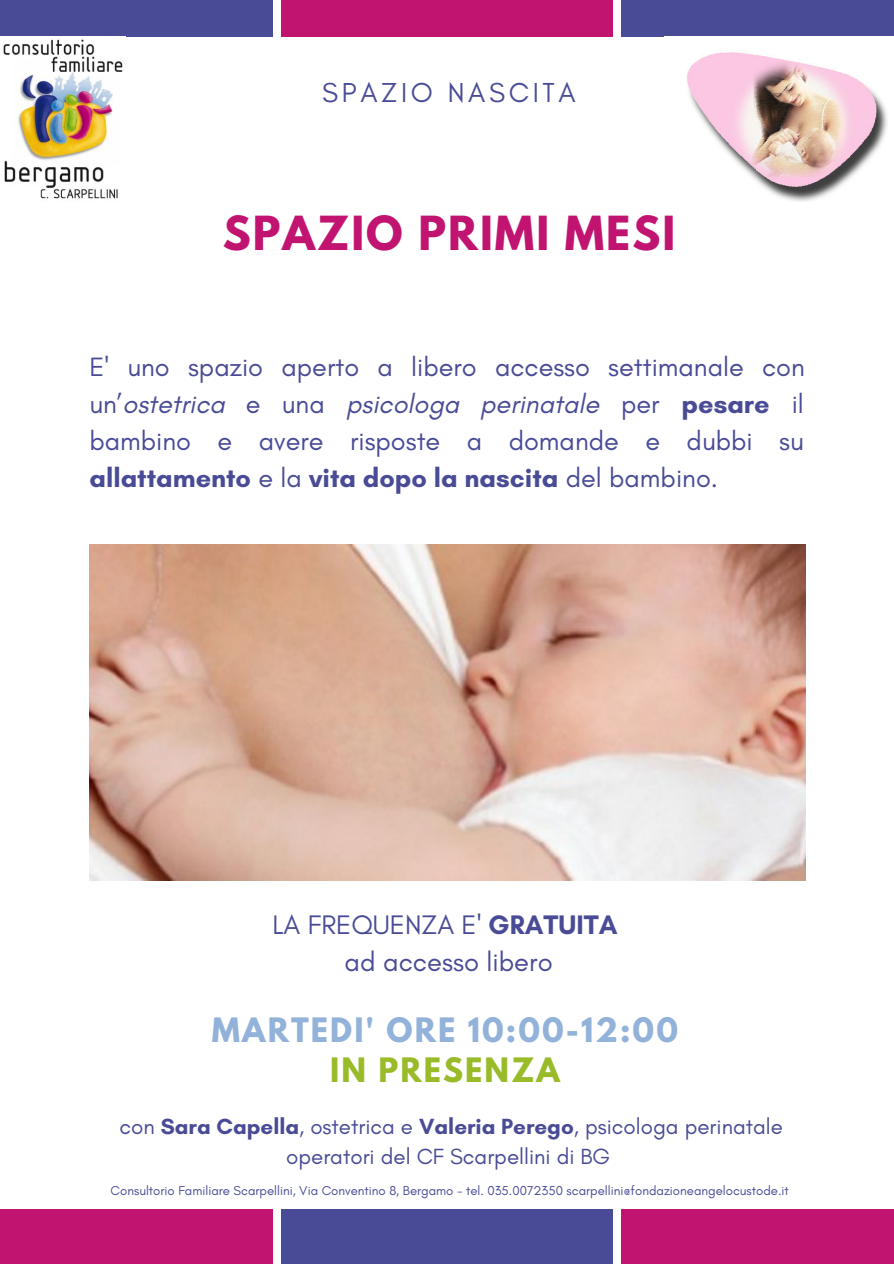
<style>
.page{position:relative;width:894px;height:1264px;background:#fff}
.page>*{position:absolute;margin:0;border:0;box-sizing:border-box;transform-origin:0 0}
.t1{font:700 41.55px "League Spartan";letter-spacing:.05em;color:#c11470}
.t2{font:700 29.85px "League Spartan";letter-spacing:.07em;color:#92b2d9}
.t3{font:700 29.85px "League Spartan";letter-spacing:.07em;color:#99bb29}
.t4{font:27.9px "Glacial Indifference";letter-spacing:.13em;color:#494b96}
.t5{font:27.3px/37.2px "Glacial Indifference";color:#494b96;text-align:center}
.t6{font:27px/37.2px "Glacial Indifference";color:#494b96;text-align:justify}
.t7{font:22.35px/30.5px "Glacial Indifference";color:#494b96;text-align:center}
.t8{font:13.2px "Glacial Indifference";color:#494b96}
.s1{font-style:italic}
.s2{font-weight:700}
</style>
<div class="page">
<div style="left:0;top:0;width:273px;height:37px;background:#494b96"></div>
<div style="left:281px;top:0;width:332px;height:37px;background:#c11470"></div>
<div style="left:621px;top:0;width:272px;height:37px;background:#494b96"></div>
<div style="left:0;top:1209px;width:273px;height:54px;background:#c11470"></div>
<div style="left:281px;top:1209px;width:331px;height:54px;background:#494b96"></div>
<div style="left:621px;top:1209px;width:272px;height:54px;background:#c11470"></div>
<img style="left:3px;top:39px;width:120px;height:160px">
<img style="left:687px;top:52px;width:200px;height:149px">
<img style="left:89px;top:545px;width:715px;height:335px">
<p class="t4" style="left:322px;top:76px;width:255px">SPAZIO NASCITA</p>
<h1 class="t1" style="left:223px;top:213px;width:454px">SPAZIO PRIMI MESI</h1>
<p class="t6" style="left:89px;top:348px;width:716px">E' uno spazio aperto a libero accesso settimanale con un’<span class="s1">ostetrica</span> e una <span class="s1">psicologa perinatale</span> per <span class="s2">pesare</span> il bambino e avere risposte a domande e dubbi su <span class="s2">allattamento</span> e la <span class="s2">vita dopo la nascita</span> del bambino.</p>
<p class="t5" style="left:272px;top:905px;width:346px">LA FREQUENZA E' <span class="s2">GRATUITA </span>ad accesso libero</p>
<p class="t2" style="left:212px;top:1015px;width:467px">MARTEDI' ORE 10:00-12:00</p>
<p class="t3" style="left:330px;top:1054px;width:231px">IN PRESENZA</p>
<p class="t7" style="left:119px;top:1110px;width:664px">con <span class="s2">Sara Capella</span>, ostetrica e <span class="s2">Valeria Perego</span>, psicologa perinatale operatori del CF Scarpellini di BG</p>
<p class="t8" style="left:111px;top:1181px;width:679px">Consultorio Familiare Scarpellini, Via Conventino 8, Bergamo - tel. 035.0072350 scarpellini@fondazioneangelocustode.it</p>
</div>
